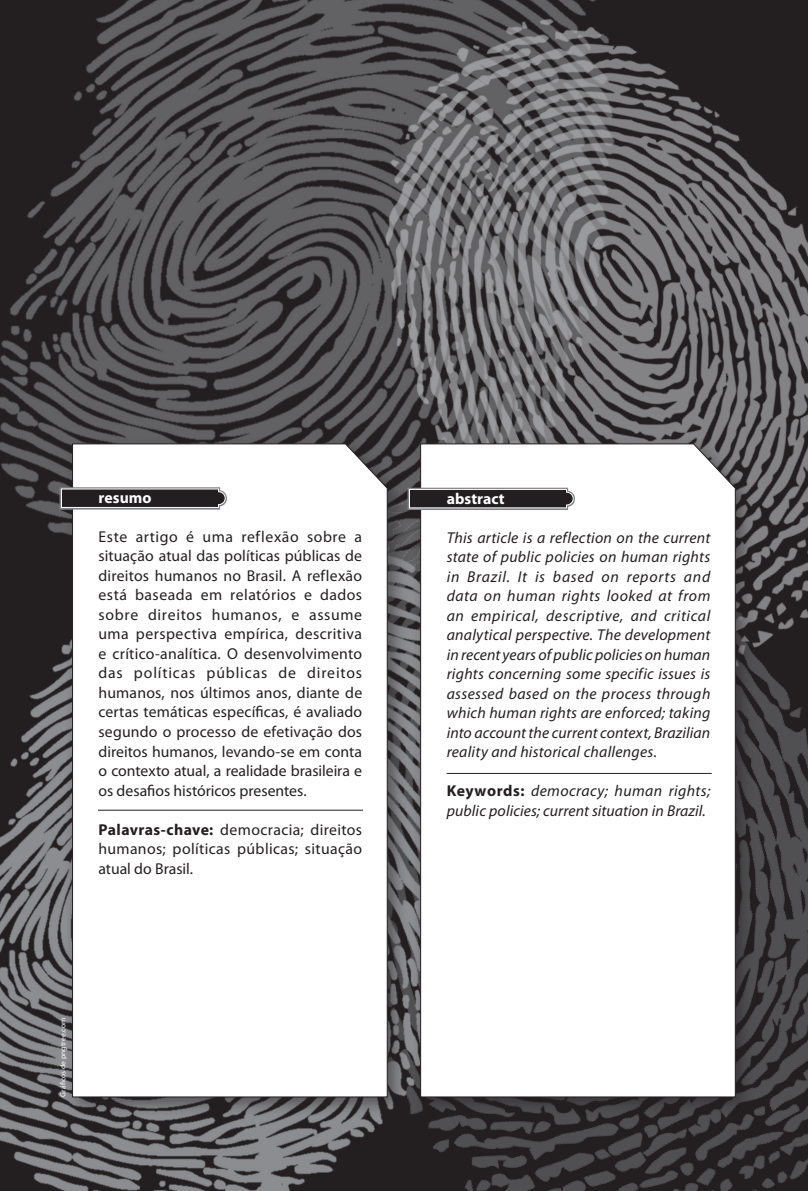
<style>
.page{position:relative;width:808px;height:1191px;background:#fff}
.page>*{position:absolute;margin:0;border:0;box-sizing:border-box;transform-origin:0 0}
.t1{font:15.75px/19.5px "Myriad Pro";color:#231f20;text-align:justify}
.t2{font:italic 15.75px/19.5px "Myriad Pro";letter-spacing:.01em;color:#231f20;text-align:justify}
.t3{font:700 15.75px "Myriad Pro";letter-spacing:.005em;color:#fff}
.t4{font:7.5px "Myriad Pro";letter-spacing:.02em;color:#fff}
.s1{font-weight:700}
.s2{font-weight:700;font-style:normal}
</style>
<div class="page">
<img style="left:0;top:0;width:281px;height:498px">
<img style="left:195px;top:378px;width:613px;height:813px">
<img style="left:0;top:498px;width:574px;height:693px">
<img style="left:281px;top:0;width:527px;height:745px">
<div style="left:64px;top:435px;width:343px;height:682px;background:#231f20;opacity:.5"></div>
<svg style="left:72px;top:443px;width:316px;height:654px"></svg>
<div style="left:412px;top:435px;width:343px;height:682px;background:#231f20;opacity:.5"></div>
<svg style="left:420px;top:443px;width:316px;height:654px"></svg>
<svg style="left:60px;top:487px;width:167px;height:28px"></svg>
<svg style="left:408px;top:488px;width:167px;height:27px"></svg>
<hr style="left:98px;top:810px;width:265px;height:1px;background:#231f20">
<hr style="left:447px;top:773px;width:265px;height:1px;background:#231f20">
<p class="t3" style="left:98px;top:487px;width:55px">resumo</p>
<p class="t1" style="left:98px;top:526px;width:265px">Este artigo é uma reflexão sobre a situação atual das políticas públicas de direitos humanos no Brasil. A reflexão está baseada em relatórios e dados sobre direitos humanos, e assume uma perspectiva empírica, descritiva e crítico-analítica. O desenvolvimento das políticas públicas de direitos humanos, nos últimos anos, diante de certas temáticas específicas, é avaliado segundo o processo de efetivação dos direitos humanos, levando-se em conta o contexto atual, a realidade brasileira e os desafios históricos presentes.</p>
<p class="t1" style="left:98px;top:819px;width:265px"><span class="s1">Palavras-chave:</span> democracia; direitos humanos; políticas públicas; situação atual do Brasil.</p>
<p class="t4" style="left:59px;top:1096px;width:80px;rotate:-90deg">Gráficos de pngtree.com</p>
<p class="t3" style="left:447px;top:488px;width:59px">abstract</p>
<p class="t2" style="left:447px;top:527px;width:265px">This article is a reflection on the current state of public policies on human rights in Brazil. It is based on reports and data on human rights looked at from an empirical, descriptive, and critical analytical perspective. The development in recent years of public policies on human rights concerning some specific issues is assessed based on the process through which human rights are enforced; taking into account the current context, Brazilian reality and historical challenges.</p>
<p class="t2" style="left:447px;top:781px;width:265px"><span class="s2">Keywords:</span> democracy; human rights; public policies; current situation in Brazil.</p>
</div>
